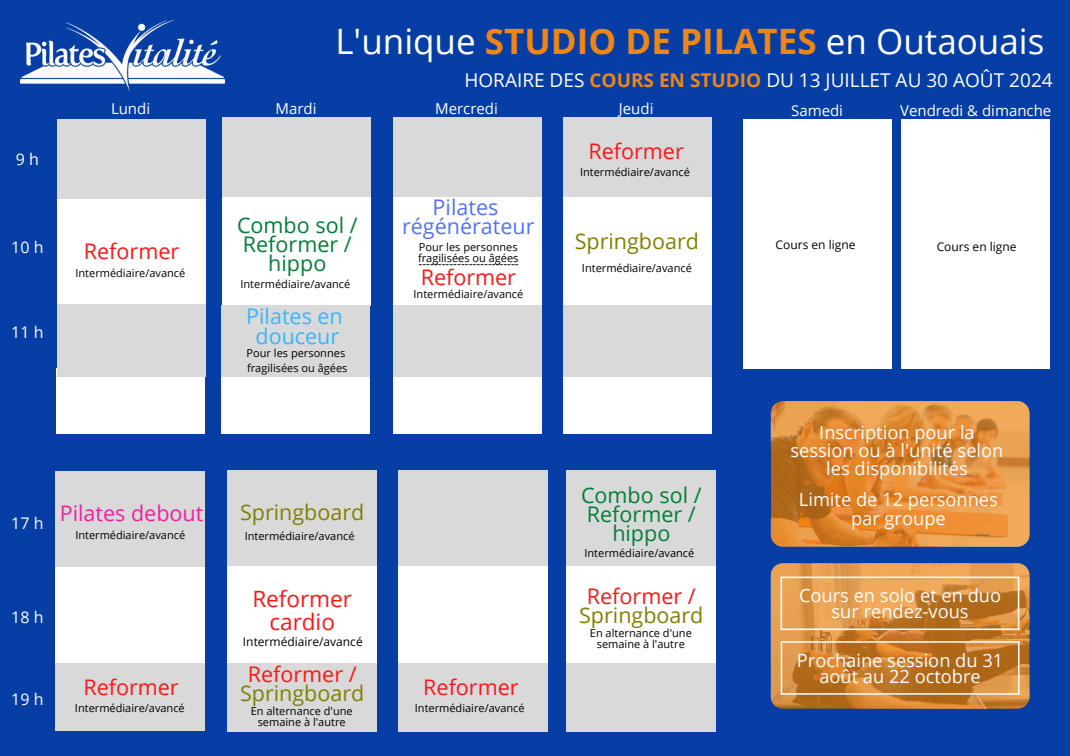
<style>
.page{position:relative;width:1070px;height:756px;background:#fff}
.page>*{position:absolute;margin:0;border:0;box-sizing:border-box;transform-origin:0 0}
.t1{font:35px "Open Sans";color:#fff}
.t2{font:22.5px/22.5px "Open Sans";color:#ff1616;text-align:center}
.t3{font:21.5px "Open Sans";color:#ff1616}
.t4{font:21.5px/19.1px "Open Sans";color:#008037;text-align:center}
.t5{font:21.5px "Open Sans";color:#808000}
.t6{font:21.5px/19.1px "Open Sans";color:#5271ff;text-align:center}
.t7{font:21.5px "Open Sans";color:#38b6ff}
.t8{font:21.5px "Open Sans";color:#f41da1}
.t9{font:19px "Open Sans";color:#fff}
.t10{font:18.25px/18.1px "Open Sans";color:#fff;text-align:center}
.t11{font:16px "Open Sans";color:#fff}
.t12{font:15px "Open Sans";color:#fff}
.t13{font:12px "Open Sans";color:#000}
.t14{font:11px/10.9px "Open Sans";color:#000;text-align:center}
.s1{font-weight:700;color:#ed8614}
</style>
<div class="page">
<div style="left:0;top:0;width:1069px;height:756px;background:#063ea5"></div>
<div style="left:57px;top:198px;width:148px;height:107px;background:#fff"></div>
<img style="left:20px;top:20px;width:205px;height:71px">
<div style="left:57px;top:119px;width:149px;height:80px;background:#d9d9d9"></div>
<div style="left:901px;top:119px;width:148px;height:249px;background:#fff"></div>
<div style="left:563px;top:197px;width:148px;height:108px;background:#fff"></div>
<div style="left:563px;top:117px;width:149px;height:80px;background:#d9d9d9"></div>
<div style="left:393px;top:197px;width:148px;height:108px;background:#fff"></div>
<div style="left:393px;top:117px;width:149px;height:80px;background:#d9d9d9"></div>
<div style="left:566px;top:471px;width:149px;height:97px;background:#d9d9d9"></div>
<div style="left:566px;top:567px;width:150px;height:96px;background:#fff"></div>
<div style="left:566px;top:663px;width:149px;height:68px;background:#d9d9d9"></div>
<div style="left:398px;top:471px;width:149px;height:97px;background:#d9d9d9"></div>
<div style="left:398px;top:567px;width:149px;height:96px;background:#fff"></div>
<div style="left:398px;top:663px;width:149px;height:68px;background:#d9d9d9"></div>
<div style="left:222px;top:197px;width:148px;height:108px;background:#fff"></div>
<div style="left:222px;top:117px;width:148px;height:80px;background:#d9d9d9"></div>
<div style="left:55px;top:471px;width:150px;height:98px;background:#d9d9d9"></div>
<div style="left:55px;top:568px;width:150px;height:96px;background:#fff"></div>
<div style="left:55px;top:664px;width:150px;height:67px;background:#d9d9d9"></div>
<div style="left:743px;top:119px;width:148px;height:249px;background:#fff"></div>
<svg style="left:770px;top:401px;width:259px;height:146px;background:#dd8b39"></svg>
<svg style="left:770px;top:563px;width:259px;height:146px;background:#cf883b"></svg>
<hr style="left:780px;top:641px;width:239px;height:2px;background:#fff">
<hr style="left:780px;top:693px;width:239px;height:2px;background:#fff">
<hr style="left:780px;top:642px;width:2px;height:52px;background:#fff">
<hr style="left:1017px;top:642px;width:2px;height:52px;background:#fff">
<hr style="left:780px;top:577px;width:239px;height:1px;background:#fff">
<hr style="left:780px;top:629px;width:239px;height:1px;background:#fff">
<hr style="left:780px;top:577px;width:1px;height:52px;background:#fff">
<hr style="left:1017px;top:577px;width:2px;height:52px;background:#fff">
<div style="left:227px;top:471px;width:149px;height:97px;background:#d9d9d9"></div>
<div style="left:227px;top:567px;width:150px;height:96px;background:#fff"></div>
<div style="left:227px;top:663px;width:150px;height:68px;background:#d9d9d9"></div>
<div style="left:57px;top:368px;width:148px;height:66px;background:#fff"></div>
<div style="left:221px;top:368px;width:148px;height:66px;background:#fff"></div>
<div style="left:393px;top:368px;width:148px;height:66px;background:#fff"></div>
<div style="left:563px;top:368px;width:148px;height:66px;background:#fff"></div>
<div style="left:57px;top:305px;width:148px;height:72px;background:#d9d9d9"></div>
<div style="left:562px;top:305px;width:149px;height:72px;background:#d9d9d9"></div>
<div style="left:392px;top:305px;width:149px;height:72px;background:#d9d9d9"></div>
<div style="left:221px;top:305px;width:149px;height:72px;background:#d9d9d9"></div>
<h5 class="t1" style="left:335px;top:17px;width:710px">L'unique <span class="s1">STUDIO DE PILATES</span> en Outaouais</h5>
<h5 class="t9" style="left:464px;top:66px;width:589px">HORAIRE DES <span class="s1">COURS EN STUDIO</span> DU 13 JUILLET AU 30 AOÛT 2024</h5>
<p class="t11" style="left:16px;top:148px;width:25px">9 h</p>
<h1 class="t12" style="left:111px;top:98px;width:41px">Lundi</h1>
<h3 class="t12" style="left:275px;top:98px;width:42px">Mardi</h3>
<h5 class="t12" style="left:435px;top:98px;width:64px">Mercredi</h5>
<h5 class="t12" style="left:618px;top:98px;width:36px">Jeudi</h5>
<h2 class="t3" style="left:588px;top:136px;width:97px">Reformer</h2>
<p class="t14" style="left:580px;top:167px;width:111px">Intermédiaire/avancé</p>
<h2 class="t11" style="left:11px;top:236px;width:34px">10 h</h2>
<p class="t3" style="left:84px;top:236px;width:97px">Reformer</p>
<h5 class="t14" style="left:75px;top:267px;width:111px">Intermédiaire/avancé</h5>
<h2 class="t11" style="left:11px;top:321px;width:34px">11 h</h2>
<p class="t4" style="left:237px;top:215px;width:122px">Combo sol /<br>Reformer / hippo</p>
<h2 class="t14" style="left:240px;top:278px;width:111px">Intermédiaire/avancé</h2>
<h2 class="t7" style="left:246px;top:301px;width:98px">Pilates en</h2>
<h2 class="t7" style="left:255px;top:321px;width:85px">douceur</h2>
<p class="t14" style="left:246px;top:347px;width:100px">Pour les personnes</p>
<h5 class="t14" style="left:247px;top:362px;width:102px">fragilisées ou âgées</h5>
<p class="t6" style="left:402px;top:197px;width:134px">Pilates régénérateur</p>
<p class="t14" style="left:418px;top:241px;width:102px;text-align:left">Pour les personnes fragilisées ou âgées</p>
<h4 class="t13" style="left:418px;top:255px;width:102px">--------------------------</h4>
<h2 class="t3" style="left:420px;top:262px;width:97px">Reformer</h2>
<p class="t14" style="left:413px;top:288px;width:111px">Intermédiaire/avancé</p>
<h5 class="t5" style="left:574px;top:226px;width:126px">Springboard</h5>
<h5 class="t14" style="left:582px;top:262px;width:111px">Intermédiaire/avancé</h5>
<p class="t11" style="left:11px;top:512px;width:34px">17 h</p>
<p class="t8" style="left:60px;top:498px;width:145px">Pilates debout</p>
<h2 class="t14" style="left:75px;top:529px;width:111px">Intermédiaire/avancé</h2>
<h5 class="t11" style="left:11px;top:606px;width:34px">18 h</h5>
<h2 class="t11" style="left:11px;top:688px;width:34px">19 h</h2>
<p class="t3" style="left:83px;top:672px;width:97px">Reformer</p>
<h5 class="t14" style="left:75px;top:703px;width:111px">Intermédiaire/avancé</h5>
<h2 class="t5" style="left:240px;top:497px;width:126px">Springboard</h2>
<p class="t14" style="left:244px;top:531px;width:111px">Intermédiaire/avancé</p>
<h2 class="t2" style="left:252px;top:587px;width:101px">Reformer cardio</h2>
<p class="t13" style="left:243px;top:633px;width:121px">Intermédiaire/avancé</p>
<p class="t3" style="left:248px;top:659px;width:110px">Reformer /</p>
<h4 class="t14" style="left:251px;top:705px;width:103px">En alternance d'une semaine à l'autre</h4>
<h4 class="t5" style="left:240px;top:678px;width:126px">Springboard</h4>
<p class="t3" style="left:423px;top:672px;width:97px">Reformer</p>
<p class="t14" style="left:415px;top:703px;width:111px">Intermédiaire/avancé</p>
<p class="t4" style="left:581px;top:485px;width:122px">Combo sol /<br>Reformer / hippo</p>
<p class="t14" style="left:584px;top:548px;width:111px">Intermédiaire/avancé</p>
<p class="t3" style="left:586px;top:581px;width:110px">Reformer /</p>
<h2 class="t14" style="left:589px;top:628px;width:103px">En alternance d'une semaine à l'autre</h2>
<p class="t5" style="left:579px;top:600px;width:126px">Springboard</p>
<h5 class="t12" style="left:791px;top:100px;width:53px">Samedi</h5>
<h2 class="t12" style="left:899px;top:100px;width:153px">Vendredi &amp; dimanche</h2>
<h4 class="t13" style="left:775px;top:236px;width:81px">Cours en ligne</h4>
<h2 class="t13" style="left:936px;top:238px;width:81px">Cours en ligne</h2>
<h2 class="t10" style="left:790px;top:423px;width:214px">Inscription pour la session ou à l'unité selon les disponibilités</h2>
<h2 class="t10" style="left:798px;top:490px;width:200px">Limite de 12 personnes par groupe</h2>
<p class="t10" style="left:798px;top:587px;width:203px;line-height:16.2px">Cours en solo et en duo sur rendez-vous</p>
<p class="t10" style="left:796px;top:652px;width:208px;line-height:16.2px">Prochaine session du 31 août au 22 octobre</p>
</div>
